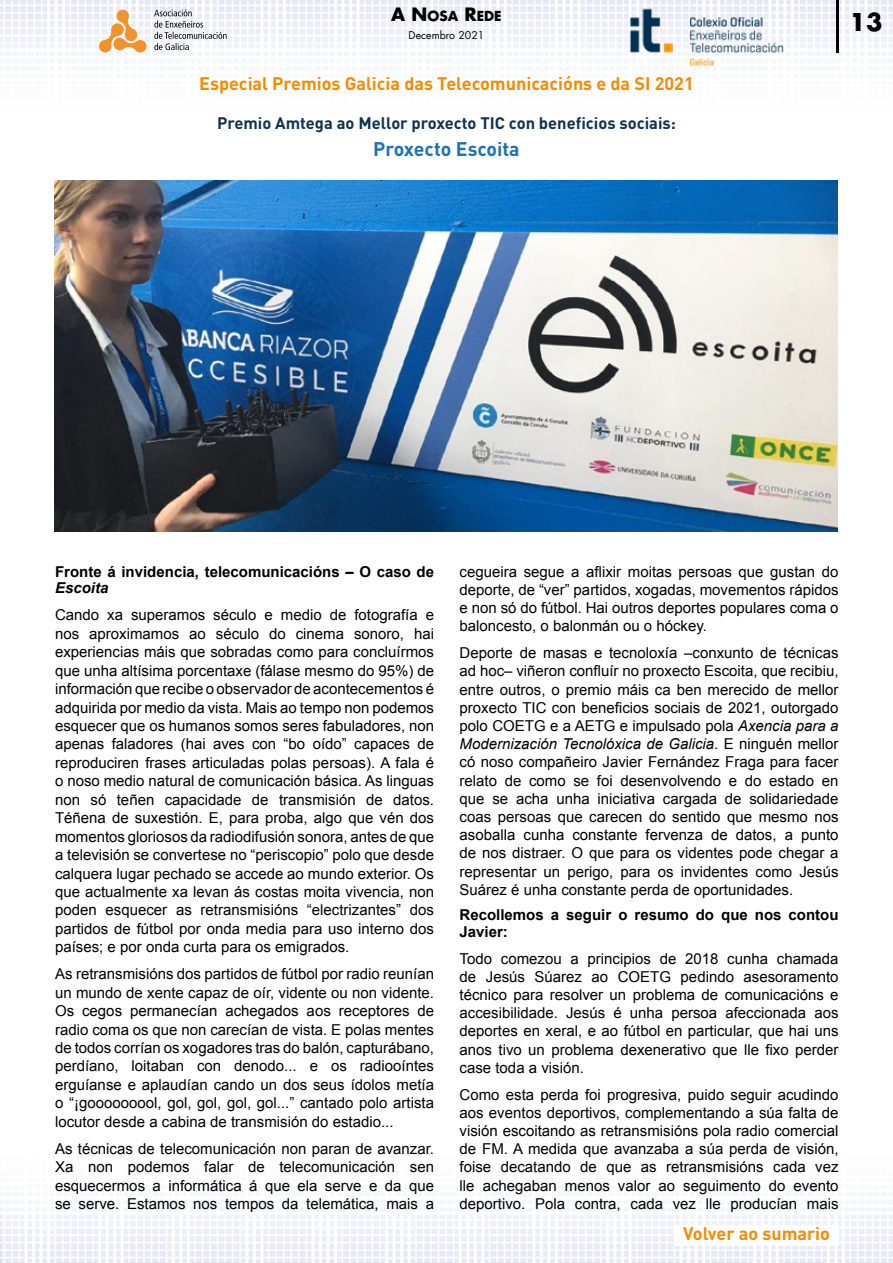
<style>
.page{position:relative;width:893px;height:1263px;background:#fff}
.page>*{position:absolute;margin:0;border:0;box-sizing:border-box;transform-origin:0 0}
.t1{font:700 24px "Futura LT";color:#000}
.t2{font:700 19.5px "DIN Pro";color:#1d71b8}
.t3{font:700 18px "DIN Pro";color:#f28c00}
.t4{font:700 16.5px "DIN Pro";color:#0f324e}
.t5{font:15px/18.5px "Arial";color:#000;text-align:justify}
.t6{font:700 15px/16.6px "Arial";color:#000}
.t7{font:italic 700 15px "Arial";color:#000}
.t8{font:700 13.5px "Futura LT";color:#000}
.t9{font:10.5px "Futura LT";color:#000}
.s1{font-size:18px}
.s2{font-style:italic}
</style>
<div class="page">
<img style="left:0;top:0;width:893px;height:63px">
<img style="left:0;top:1187px;width:893px;height:76px">
<img style="left:54px;top:180px;width:784px;height:351px">
<div style="left:675px;top:1225px;width:163px;height:20px;background:#fff"></div>
<svg style="left:99px;top:10px;width:48px;height:42px"></svg>
<svg style="left:154px;top:10px;width:73px;height:40px"></svg>
<img style="left:624px;top:5px;width:170px;height:61px">
<hr style="left:836px;top:0;width:3px;height:52px;background:#000">
<p class="t8" style="left:391px;top:7px;width:112px"><span class="s1">A N</span>OSA <span class="s1">R</span>EDE</p>
<p class="t9" style="left:409px;top:29px;width:77px">Decembro 2021</p>
<p class="t3" style="left:199px;top:70px;width:496px">Especial Premios Galicia das Telecomunicacións e da SI 2021</p>
<p class="t4" style="left:217px;top:110px;width:460px">Premio Amtega ao Mellor proxecto TIC con beneficios sociais:</p>
<h2 class="t2" style="left:373px;top:134px;width:148px">Proxecto Escoita</h2>
<h1 class="t1" style="left:850px;top:6px;width:34px">13</h1>
<p class="t6" style="left:55px;top:563px;width:380px">Fronte á invidencia, telecomunicacións – O caso de</p>
<p class="t7" style="left:55px;top:578px;width:55px">Escoita</p>
<p class="t5" style="left:55px;top:606px;width:380px">Cando xa superamos século e medio de fotografía e nos aproximamos ao século do cinema sonoro, hai experiencias máis que sobradas como para concluírmos que unha altísima porcentaxe (fálase mesmo do 95%) de información que recibe o observador de acontecementos é adquirida por medio da vista. Mais ao tempo non podemos esquecer que os humanos somos seres fabuladores, non apenas faladores (hai aves con “bo oído” capaces de reproduciren frases articuladas polas persoas). A fala é o noso medio natural de comunicación básica. As linguas non só teñen capacidade de transmisión de datos.<br>Téñena de suxestión. E, para proba, algo que vén dos momentos gloriosos da radiodifusión sonora, antes de que a televisión se convertese no “periscopio” polo que desde calquera lugar pechado se accede ao mundo exterior. Os que actualmente xa levan ás costas moita vivencia, non poden esquecer as retransmisións “electrizantes” dos partidos de fútbol por onda media para uso interno dos países; e por onda curta para os emigrados.</p>
<p class="t5" style="left:55px;top:965px;width:380px">As retransmisións dos partidos de fútbol por radio reunían un mundo de xente capaz de oír, vidente ou non vidente.<br>Os cegos permanecían achegados aos receptores de radio coma os que non carecían de vista. E polas mentes de todos corrían os xogadores tras do balón, capturábano, perdíano, loitaban con denodo... e os radiooíntes erguíanse e aplaudían cando un dos seus ídolos metía o “¡gooooooool, gol, gol, gol, gol...” cantado polo artista locutor desde a cabina de transmisión do estadio...</p>
<p class="t5" style="left:55px;top:1139px;width:380px">As técnicas de telecomunicación non paran de avanzar.<br>Xa non podemos falar de telecomunicación sen esquecermos a informática á que ela serve e da que se serve. Estamos nos tempos da telemática, mais a</p>
<p class="t5" style="left:460px;top:562px;width:380px">cegueira segue a aflixir moitas persoas que gustan do deporte, de “ver” partidos, xogadas, movementos rápidos e non só do fútbol. Hai outros deportes populares coma o baloncesto, o balonmán ou o hóckey.</p>
<p class="t5" style="left:460px;top:644px;width:380px">Deporte de masas e tecnoloxía –conxunto de técnicas ad hoc– viñeron confluír no proxecto Escoita, que recibiu, entre outros, o premio máis ca ben merecido de mellor proxecto TIC con beneficios sociais de 2021, outorgado polo COETG e a AETG e impulsado pola <span class="s2">Axencia para a Modernización Tecnolóxica de Galicia</span>. E ninguén mellor có noso compañeiro Javier Fernández Fraga para facer relato de como se foi desenvolvendo e do estado en que se acha unha iniciativa cargada de solidariedade coas persoas que carecen do sentido que mesmo nos asoballa cunha constante fervenza de datos, a punto de nos distraer. O que para os videntes pode chegar a representar un perigo, para os invidentes como Jesús Suárez é unha constante perda de oportunidades.</p>
<p class="t6" style="left:460px;top:907px;width:380px">Recollemos a seguir o resumo do que nos contou<br>Javier:</p>
<p class="t5" style="left:460px;top:949px;width:380px">Todo comezou a principios de 2018 cunha chamada de Jesús Súarez ao COETG pedindo asesoramento técnico para resolver un problema de comunicacións e accesibilidade. Jesús é unha persoa afeccionada aos deportes en xeral, e ao fútbol en particular, que hai uns anos tivo un problema dexenerativo que lle fixo perder case toda a visión.</p>
<p class="t5" style="left:460px;top:1085px;width:380px">Como esta perda foi progresiva, puido seguir acudindo aos eventos deportivos, complementando a súa falta de visión escoitando as retransmisións pola radio comercial de FM. A medida que avanzaba a súa perda de visión, foise decatando de que as retransmisións cada vez lle achegaban menos valor ao seguimento do evento deportivo. Pola contra, cada vez lle producían mais</p>
<p class="t3" style="left:683px;top:1219px;width:148px">Volver ao sumario</p>
</div>
